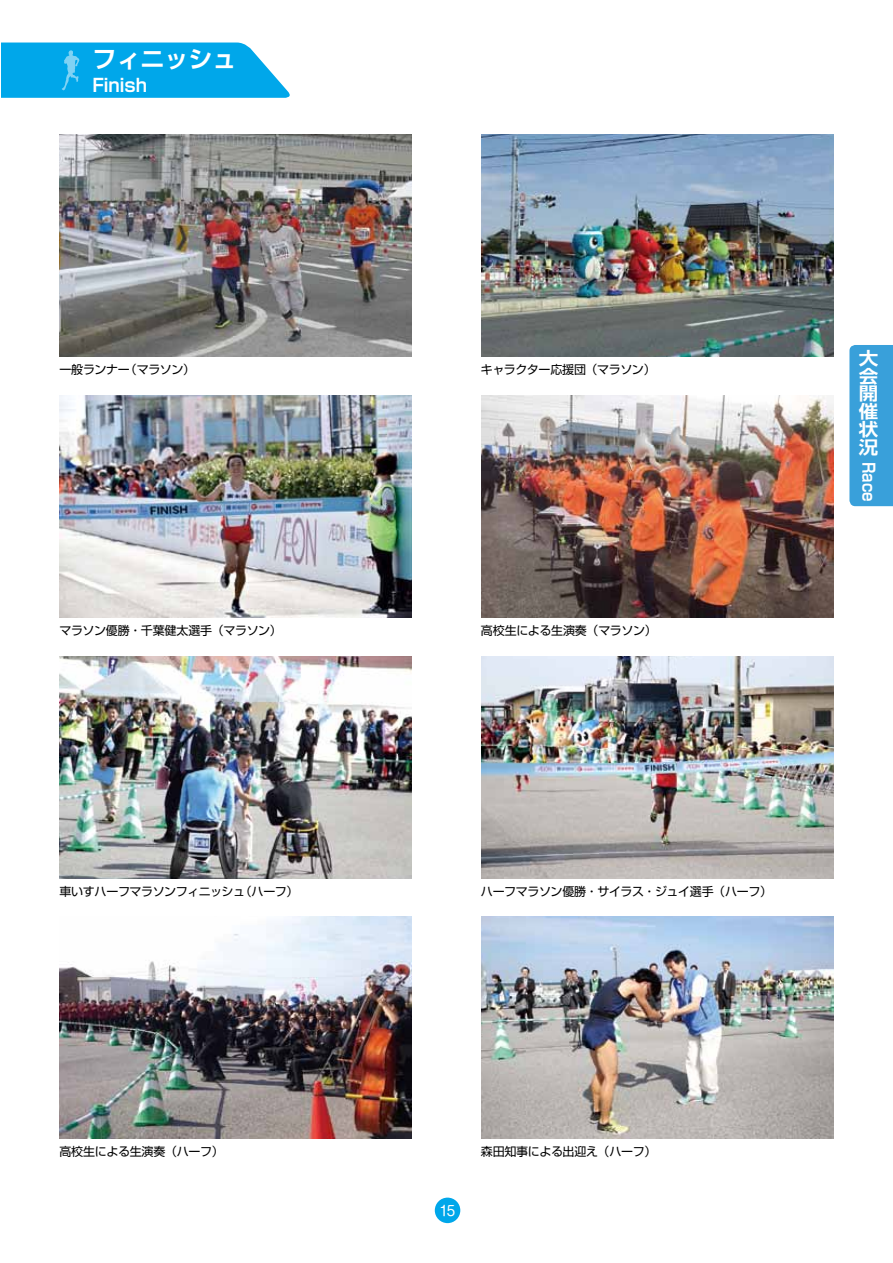
<style>
.page{position:relative;width:893px;height:1263px;background:#fff}
.page>*{position:absolute;margin:0;border:0;box-sizing:border-box;transform-origin:0 0}
.t1{font:700 24px "Shin Go Pro De";color:#fff}
.t2{font:700 18px "Shin Go Pro De";color:#fff}
.t3{font:700 17.7px/17.7px "Shin Go Pro De";color:#fff;text-align:justify;scale:1.1 1}
.t4{font:700 16.5px "Shin Go Pro De";color:#fff;scale:.91 1}
.t5{font:13.8px "Shin M Go Pro";color:#fff}
.t6{font:12px "Shin Go Pro";letter-spacing:-.03em;color:#000}
</style>
<div class="page">
<svg style="left:1px;top:43px;width:289px;height:55px;background:#15aeeb"></svg>
<img style="left:60px;top:134px;width:352px;height:222px">
<img style="left:60px;top:917px;width:352px;height:222px">
<img style="left:60px;top:656px;width:352px;height:222px">
<img style="left:60px;top:395px;width:352px;height:222px">
<img style="left:481px;top:395px;width:352px;height:222px">
<img style="left:481px;top:656px;width:352px;height:222px">
<img style="left:481px;top:917px;width:352px;height:222px">
<img style="left:481px;top:134px;width:352px;height:222px">
<div style="left:849px;top:345px;width:44px;height:161px;background:#39a0da"></div>
<div style="left:435px;top:1197px;width:25px;height:26px;background:#00a7ea;border-radius:50%"></div>
<h1 class="t1" style="left:92px;top:40px;width:146px">フィニッシュ</h1>
<h2 class="t2" style="left:92px;top:70px;width:56px">Finish</h2>
<p class="t6" style="left:59px;top:360px;width:137px">一般ランナー（マラソン）</p>
<p class="t6" style="left:481px;top:360px;width:176px">キャラクター応援団（マラソン）</p>
<p class="t6" style="left:59px;top:620px;width:224px">マラソン優勝・千葉健太選手（マラソン）</p>
<p class="t6" style="left:481px;top:620px;width:177px">高校生による生演奏（マラソン）</p>
<h3 class="t3" style="left:859px;top:347px;width:19px">大会開催状況</h3>
<h3 class="t4" style="left:882px;top:462px;width:45px;rotate:90deg">Race</h3>
<p class="t6" style="left:59px;top:881px;width:241px">車いすハーフマラソンフィニッシュ（ハーフ）</p>
<p class="t6" style="left:481px;top:881px;width:293px">ハーフマラソン優勝・サイラス・ジュイ選手（ハーフ）</p>
<p class="t6" style="left:59px;top:1142px;width:166px">高校生による生演奏（ハーフ）</p>
<p class="t5" style="left:440px;top:1199px;width:17px">15</p>
<p class="t6" style="left:481px;top:1142px;width:177px">森田知事による出迎え（ハーフ）</p>
</div>
